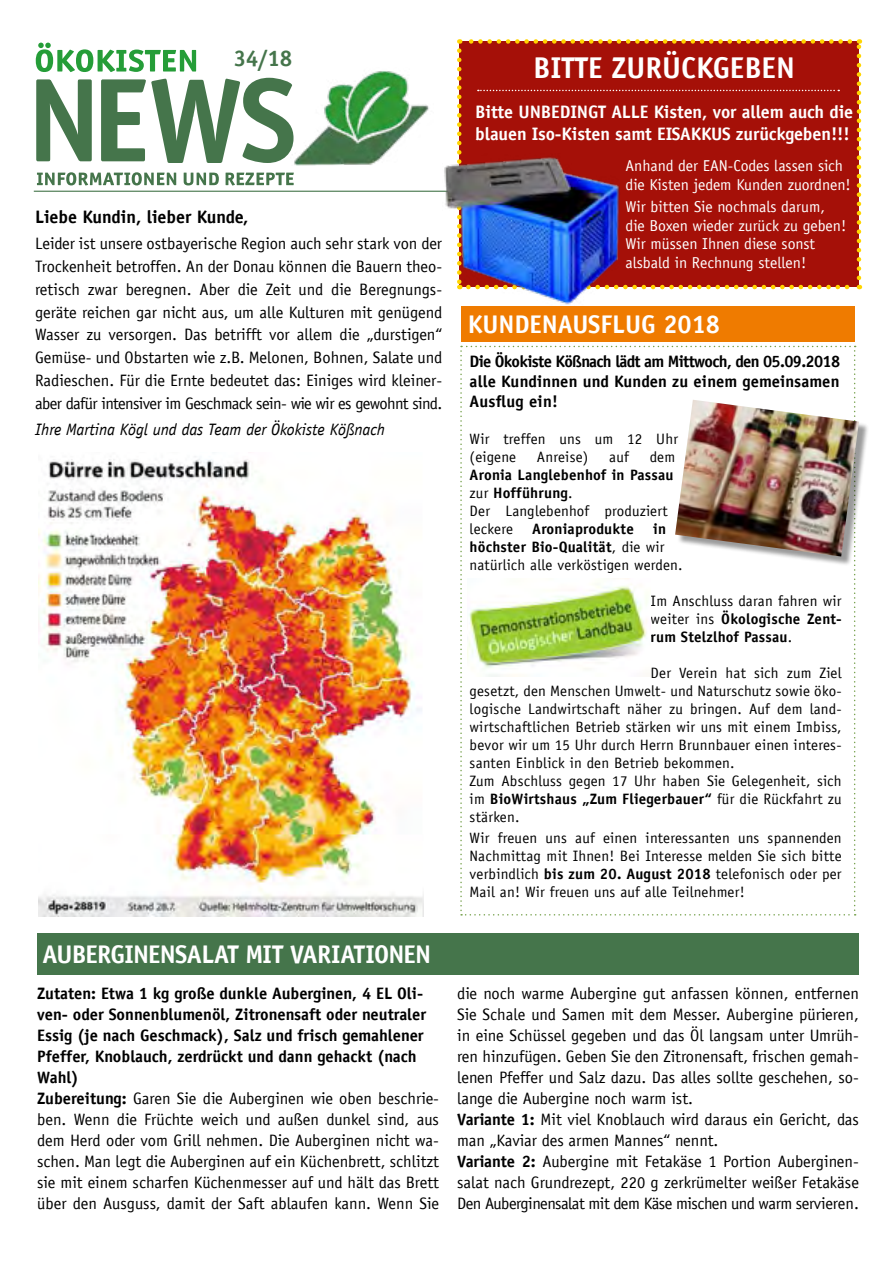
<style>
.page{position:relative;width:893px;height:1263px;background:#fff}
.page>*{position:absolute;margin:0;border:0;box-sizing:border-box;transform-origin:0 0}
.t1{font:700 30px "Officina Sans LT";color:#fff}
.t2{font:700 25.5px "Officina Sans LT";letter-spacing:-.02em;color:#fff}
.t3{font:700 25.5px "Officina Sans LT";color:#fff}
.t4{font:700 22.5px "Officina Sans LT";color:#45754b}
.t5{font:700 18px/21.6px "Officina Sans LT";letter-spacing:-.005em;color:#fff}
.t6{font:700 18px "Officina Sans LT";color:#000}
.t7{font:16.5px/21px "Officina Sans LT";color:#000}
.t8{font:700 16.5px/19.8px "Officina Sans LT";letter-spacing:.01em;color:#000;text-align:justify}
.t9{font:italic 16.5px "Officina Sans LT";color:#000}
.t10{font:15.75px/18.9px "Officina Sans LT";color:#fff}
.t11{font:15px/18px "Officina Sans LT";letter-spacing:.015em;color:#000}
.t12{font:700 15px/18px "Officina Sans LT";letter-spacing:.015em;color:#000}
.s1{font-weight:400}
.s2{font-weight:700}
</style>
<div class="page">
<svg style="left:460px;top:346px;width:396px;height:569px"></svg>
<svg style="left:37px;top:172px;width:257px;height:13px"></svg>
<svg style="left:36px;top:43px;width:160px;height:29px"></svg>
<svg style="left:36px;top:78px;width:254px;height:85px"></svg>
<img style="left:290px;top:71px;width:139px;height:95px">
<hr style="left:34px;top:191px;width:420px;height:1px;background:#45754b">
<div style="left:37px;top:933px;width:822px;height:42px;background:#45754b"></div>
<img style="left:39px;top:456px;width:385px;height:460px">
<img style="left:468px;top:578px;width:183px;height:98px">
<div style="left:461px;top:306px;width:394px;height:35px;background:#ef7b00"></div>
<div style="left:677px;top:402px;width:192px;height:165px;background:#000;opacity:.4"></div>
<img style="left:675px;top:400px;width:184px;height:156px">
<div style="left:459px;top:41px;width:400px;height:246px;background:#a51008"></div>
<svg style="left:457px;top:51px;width:4px;height:102px"></svg>
<svg style="left:625px;top:285px;width:235px;height:4px"></svg>
<svg style="left:857px;top:39px;width:4px;height:239px"></svg>
<svg style="left:459px;top:39px;width:391px;height:5px"></svg>
<img style="left:442px;top:153px;width:183px;height:152px">
<svg style="left:478px;top:90px;width:361px;height:1px"></svg>
<h3 class="t4" style="left:234px;top:44px;width:60px">34/18</h3>
<p class="t6" style="left:35px;top:206px;width:215px">Liebe Kundin, lieber Kunde,</p>
<p class="t7" style="left:35px;top:232px;width:409px;line-height:22.8px;text-align:justify">Leider ist unsere ostbayerische Region auch sehr stark von der Trockenheit betroffen. An der Donau können die Bauern theo&shy;retisch zwar beregnen. Aber die Zeit und die Beregnungs&shy;geräte reichen gar nicht aus, um alle Kulturen mit genügend Wasser zu versorgen. Das betrifft vor allem die „durstigen“ Gemüse- und Obstarten wie z.B. Melonen, Bohnen, Salate und Radieschen. Für die Ernte bedeutet das: Einiges wird kleiner&shy;aber dafür intensiver im Geschmack sein- wie wir es gewohnt sind.</p>
<p class="t9" style="left:35px;top:419px;width:352px">Ihre Martina Kögl und das Team der Ökokiste Kößnach</p>
<h1 class="t1" style="left:533px;top:49px;width:263px">BITTE ZURÜCKGEBEN</h1>
<p class="t5" style="left:475px;top:101px;width:379px">Bitte UNBEDINGT ALLE Kisten, vor allem auch die blauen Iso-Kisten samt EISAKKUS zurückgeben!!!</p>
<p class="t10" style="left:625px;top:156px;width:227px">Anhand der EAN-Codes lassen sich die Kisten jedem Kunden zuordnen!</p>
<p class="t10" style="left:625px;top:197px;width:222px">Wir bitten Sie nochmals darum, die Boxen wieder zurück zu geben!<br>Wir müssen Ihnen diese sonst alsbald in Rechnung stellen!</p>
<h2 class="t3" style="left:468px;top:308px;width:254px">KUNDENAUSFLUG 2018</h2>
<p class="t8" style="left:470px;top:351px;width:372px">Die Ökokiste Kößnach lädt am Mittwoch, den 05.09.2018 alle Kundinnen und Kunden zu einem gemeinsamen Ausflug ein!</p>
<p class="t11" style="left:470px;top:429px;width:210px">Wir treffen uns um 12 Uhr (eigene</p>
<p class="t11" style="left:537px;top:447px;width:53px">Anreise)</p>
<p class="t11" style="left:609px;top:447px;width:21px">auf</p>
<p class="t11" style="left:650px;top:447px;width:27px">dem</p>
<p class="t12" style="left:470px;top:465px;width:205px">Aronia Langlebenhof in Passau <span class="s1">zur</span> Hofführung<span class="s1">.<br>Der Langlebenhof produziert leckere</span></p>
<p class="t11" style="left:470px;top:519px;width:215px;text-indent:184px"><span class="s2">in höchster Bio-Qualität</span>, die wir natürlich alle verköstigen werden.</p>
<p class="t11" style="left:651px;top:591px;width:193px;text-align:justify">Im Anschluss daran fahren wir weiter ins <span class="s2">Ökologische Zent&shy;rum Stelzlhof Passau</span>.</p>
<p class="t11" style="left:470px;top:663px;width:374px;text-indent:181px">Der Verein hat sich zum Ziel gesetzt, den Menschen Umwelt- und Naturschutz sowie öko&shy;logische Landwirtschaft näher zu bringen. Auf dem land&shy;wirtschaftlichen Betrieb stärken wir uns mit einem Imbiss, bevor wir um 15 Uhr durch Herrn Brunnbauer einen interes&shy;santen Einblick in den Betrieb bekommen.<br>Zum Abschluss gegen 17 Uhr haben Sie Gelegenheit, sich im <span class="s2">BioWirtshaus „Zum Fliegerbauer“</span> für die Rückfahrt zu stärken.</p>
<p class="t11" style="left:470px;top:828px;width:374px;text-align:justify">Wir freuen uns auf einen interessanten uns spannenden Nachmittag mit Ihnen! Bei Interesse melden Sie sich bitte verbindlich <span class="s2">bis zum 20. August 2018</span> telefonisch oder per Mail an! Wir freuen uns auf alle Teilnehmer!</p>
<p class="t12" style="left:532px;top:519px;width:103px">Aroniaprodukte</p>
<h2 class="t2" style="left:43px;top:939px;width:390px">AUBERGINENSALAT MIT VARIATIONEN</h2>
<p class="t7" style="left:37px;top:982px;width:403px"><span class="s2">Zutaten: Etwa 1 kg große dunkle Auberginen, 4 EL Oli&shy;ven- oder Sonnenblumenöl, Zitronensaft oder neutraler Essig (je nach Geschmack), Salz und frisch gemahlener Pfeffer, Knoblauch, zerdrückt und dann gehackt (nach Wahl)<br>Zubereitung:</span> Garen Sie die Auberginen wie oben beschrie&shy;ben. Wenn die Früchte weich und außen dunkel sind, aus dem Herd oder vom Grill nehmen. Die Auberginen nicht wa&shy;schen. Man legt die Auberginen auf ein Küchenbrett, schlitzt sie mit einem scharfen Küchenmesser auf und hält das Brett über den Ausguss, damit der Saft ablaufen kann. Wenn Sie</p>
<p class="t7" style="left:457px;top:982px;width:403px">die noch warme Aubergine gut anfassen können, entfernen Sie Schale und Samen mit dem Messer. Aubergine pürieren, in eine Schüssel gegeben und das Öl langsam unter Umrüh&shy;ren hinzufügen. Geben Sie den Zitronensaft, frischen gemah&shy;lenen Pfeffer und Salz dazu. Das alles sollte geschehen, so&shy;lange die Aubergine noch warm ist.<br><span class="s2">Variante 1:</span> Mit viel Knoblauch wird daraus ein Gericht, das man „Kaviar des armen Mannes“ nennt.<br><span class="s2">Variante 2:</span> Aubergine mit Fetakäse 1 Portion Auberginen&shy;salat nach Grundrezept, 220 g zerkrümelter weißer Fetakäse Den Auberginensalat mit dem Käse mischen und warm servieren.</p>
</div>
